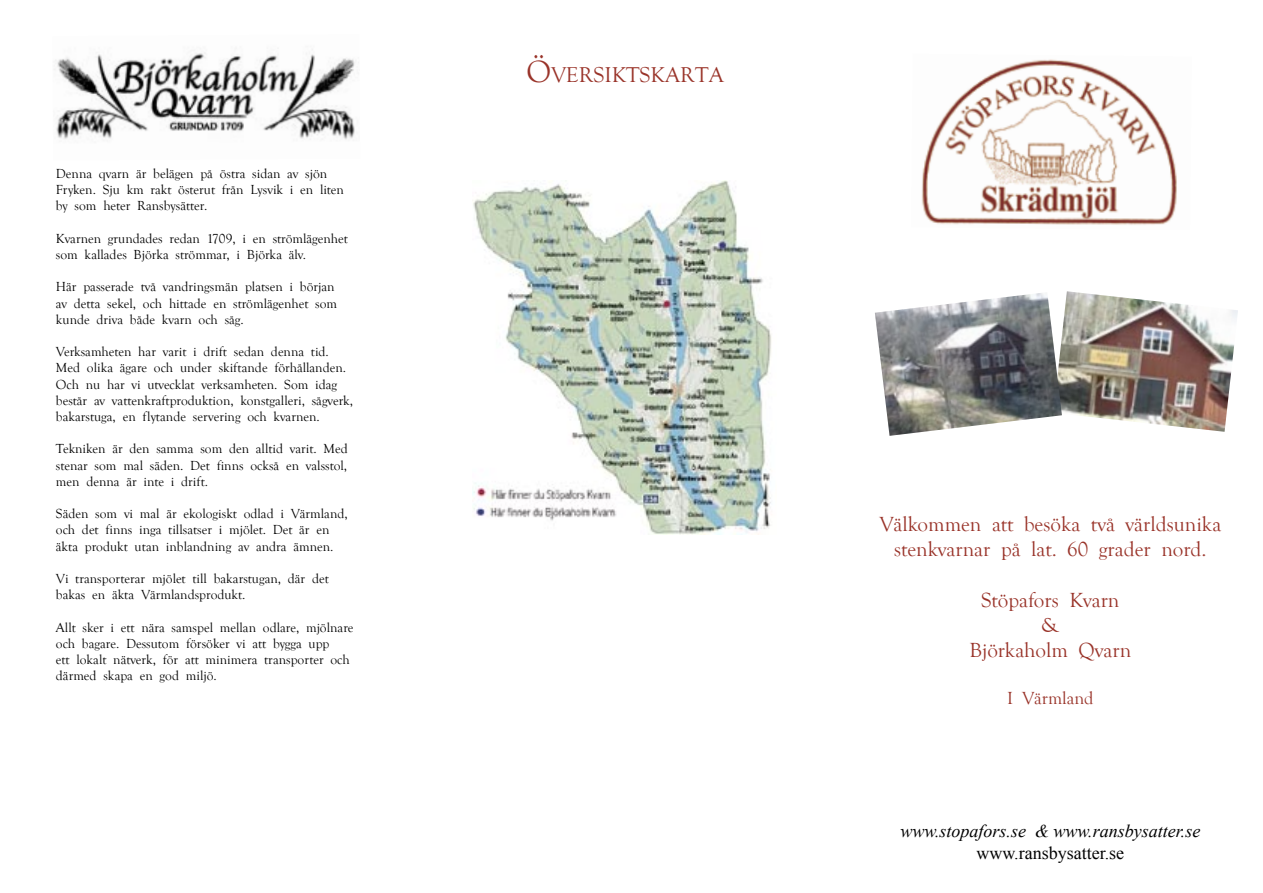
<style>
.page{position:relative;width:1263px;height:893px;background:#fff}
.page>*{position:absolute;margin:0;border:0;box-sizing:border-box;transform-origin:0 0}
.t1{font:22.05px "Goudy Old Style T";color:#993329}
.t2{font:21px "Goudy Old Style T";color:#993329}
.t3{font:italic 18px "Times New Roman";color:#000}
.t4{font:18px "Times New Roman";color:#000}
.t5{font:18px "Goudy Old Style T";color:#993329}
.t6{font:13.5px/16.2px "Goudy Old Style T";color:#000}
.s1{font-size:31.5px}
</style>
<div class="page">
<img style="left:473px;top:181px;width:299px;height:353px">
<img style="left:1062px;top:291px;width:176px;height:141px">
<img style="left:875px;top:293px;width:187px;height:143px">
<img style="left:921px;top:59px;width:256px;height:166px">
<img style="left:54px;top:49px;width:301px;height:91px">
<p class="t6" style="left:56px;top:166px;width:290px">Denna qvarn är belägen på östra sidan av sjön<br>Fryken. Sju km rakt österut från Lysvik i en liten by som heter Ransbysätter.</p>
<p class="t6" style="left:56px;top:230px;width:293px">Kvarnen grundades redan 1709, i en strömlägenhet som kallades Björka strömmar, i Björka älv.</p>
<p class="t6" style="left:56px;top:279px;width:283px">Här passerade två vandringsmän platsen i början av detta sekel, och hittade en strömlägenhet som kunde driva både kvarn och såg.</p>
<p class="t6" style="left:56px;top:344px;width:299px">Verksamheten har varit i drift sedan denna tid.<br>Med olika ägare och under skiftande förhållanden.<br>Och nu har vi utvecklat verksamheten. Som idag består av vattenkraftproduktion, konstgalleri, sågverk, bakarstuga, en flytande servering och kvarnen.</p>
<p class="t6" style="left:56px;top:441px;width:293px;text-align:justify">Tekniken är den samma som den alltid varit. Med stenar som mal säden. Det finns också en valsstol, men denna är inte i drift.</p>
<p class="t6" style="left:56px;top:506px;width:293px">Säden som vi mal är ekologiskt odlad i Värmland, och det finns inga tillsatser i mjölet. Det är en äkta produkt utan inblandning av andra ämnen.</p>
<p class="t6" style="left:56px;top:571px;width:274px">Vi transporterar mjölet till bakarstugan, där det bakas en äkta Värmlandsprodukt.</p>
<p class="t6" style="left:56px;top:619px;width:299px">Allt sker i ett nära samspel mellan odlare, mjölnare och bagare. Dessutom försöker vi att bygga upp<br>ett lokalt nätverk, för att minimera transporter och därmed skapa en god miljö.</p>
<p class="t1" style="left:526px;top:63px;width:199px"><span class="s1">Ö</span>VERSIKTSKARTA</p>
<p class="t2" style="left:879px;top:513px;width:343px">Välkommen att besöka två världsunika</p>
<p class="t2" style="left:894px;top:538px;width:314px">stenkvarnar på lat. 60 grader nord.</p>
<p class="t2" style="left:981px;top:588px;width:140px">Stöpafors Kvarn</p>
<p class="t2" style="left:1041px;top:614px;width:19px">&amp;</p>
<p class="t2" style="left:969px;top:639px;width:163px">Björkaholm Qvarn</p>
<p class="t5" style="left:1007px;top:688px;width:88px">I Värmland</p>
<p class="t3" style="left:900px;top:821px;width:301px">www.stopafors.se &amp; www.ransbysatter.se</p>
<p class="t4" style="left:976px;top:842px;width:149px">www.ransbysatter.se</p>
</div>
